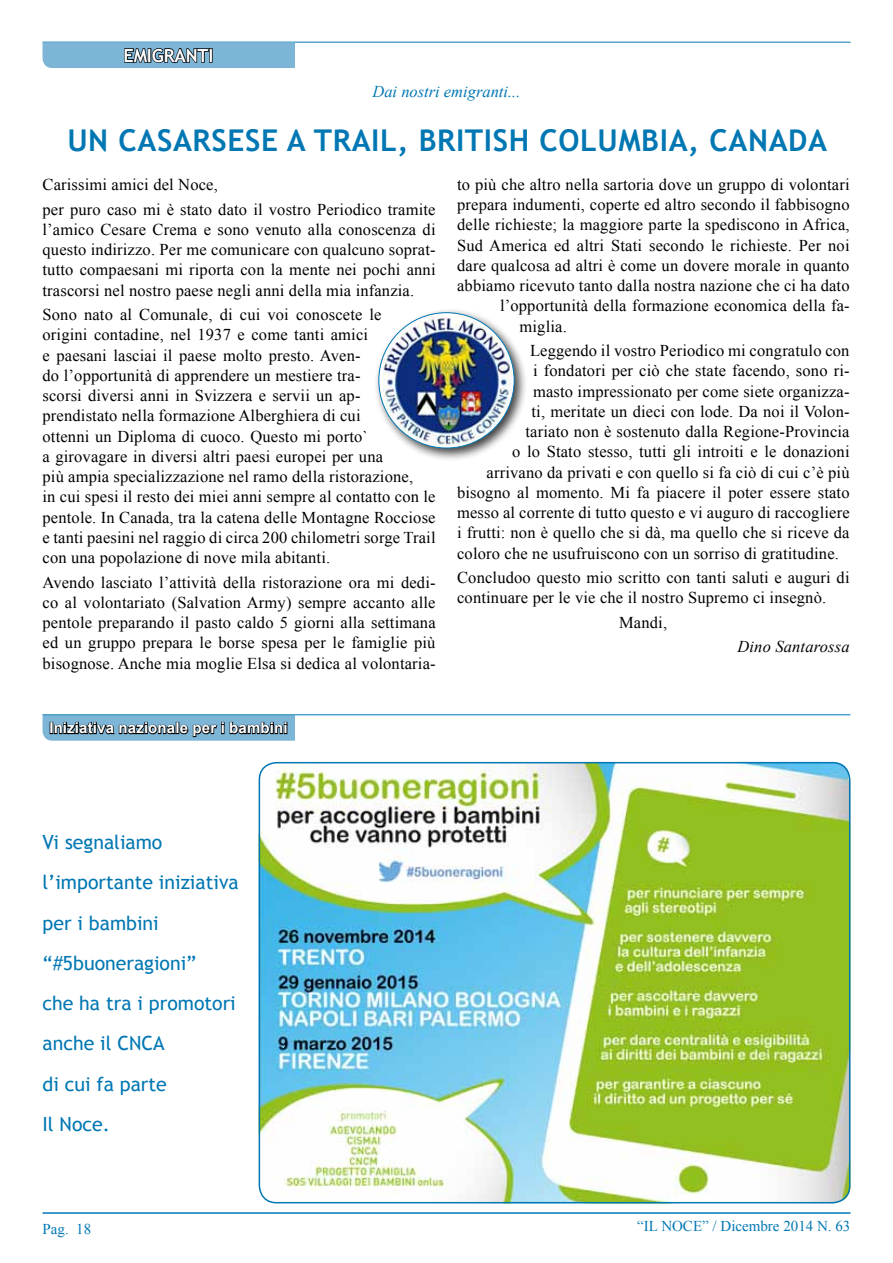
<style>
.page{position:relative;width:893px;height:1263px;background:#fff}
.page>*{position:absolute;margin:0;border:0;box-sizing:border-box;transform-origin:0 0}
.t1{font:700 30px "Trebuchet MS";letter-spacing:.02em;color:#0077b3}
.t2{font:19.5px/40.2px "Trebuchet MS";color:#0077b3}
.t3{font:700 18px "Trebuchet MS";color:#fff}
.t4{font:16.5px/20.2px "Times New Roman";letter-spacing:.01em;color:#000}
.t5{font:italic 16.5px "Times New Roman";color:#0077b3}
.t6{font:italic 16.5px "Times New Roman";letter-spacing:.01em;color:#000}
.t7{font:15px "Times New Roman";color:#0077b3}
.t8{font:700 15px "Arial";letter-spacing:.01em;color:#fff}
</style>
<div class="page">
<hr style="left:43px;top:1212px;width:807px;height:2px;background:#0077b3">
<hr style="left:43px;top:42px;width:807px;height:1px;background:#0077b3">
<svg style="left:43px;top:43px;width:252px;height:25px;background:#6ea0be"></svg>
<div style="left:209px;top:48px;width:4px;height:15px;border:2px solid #000"></div>
<svg style="left:43px;top:715px;width:252px;height:26px;background:#5d869f"></svg>
<hr style="left:43px;top:714px;width:807px;height:1px;background:#0077b3">
<img style="left:259px;top:762px;width:591px;height:441px">
<div style="left:259px;top:762px;width:591px;height:441px;border:2px solid #0077b3;border-radius:17px"></div>
<div style="left:374px;top:308px;width:154px;height:153px;background:#000;opacity:.75"></div>
<img style="left:383px;top:316px;width:130px;height:132px">
<p class="t3" style="left:124px;top:44px;width:62px">EMIG RANTI</p>
<p class="t5" style="left:372px;top:80px;width:150px">Dai nostri emigranti...</p>
<h1 class="t1" style="left:67px;top:122px;width:402px">UN CASARSESE A TRAI L, BRITIS</h1>
<h1 class="t1" style="left:509px;top:122px;width:108px">H COLUMBIA</h1>
<h1 class="t1" style="left:688px;top:122px;width:61px">, CANA</h1>
<h1 class="t1" style="left:788px;top:122px;width:37px">DA</h1>
<p class="t4" style="left:43px;top:172px;width:395px;line-height:24.5px">Carissimi amici del Noce,<br>per puro caso mi è stato dato il vostro Periodico tramite</p>
<p class="t4" style="left:43px;top:219px;width:395px;text-align:justify">l’amico Cesare Crema e sono venuto alla conoscenza di questo indirizzo. Per me comunicare con qualcuno soprat&shy;tutto compaesani mi riporta con la mente nei pochi anni trascorsi nel nostro paese negli anni della mia infanzia.</p>
<p class="t4" style="left:43px;top:304px;width:395px">Sono nato al Comunale, di cui voi conoscete le<br>origini contadine, nel 1937 e come tanti amici<br>e paesani lasciai il paese molto presto. Aven-<br>do l’opportunità di apprendere un mestiere tra-<br>scorsi diversi anni in Svizzera e servii un ap&shy;prendistato nella formazione Alberghiera di cui<br>ottenni un Diploma di cuoco. Questo mi porto`<br>a girovagare in diversi altri paesi europei per una<br>più ampia specializzazione nel ramo della ristorazione,<br>in cui spesi il resto dei miei anni sempre al contatto con le pentole. In Canada, tra la catena delle Montagne Rocciose e tanti paesini nel raggio di circa 200 chilometri sorge Trail con una popolazione di nove mila abitanti.</p>
<p class="t4" style="left:43px;top:572px;width:395px;text-align:justify">Avendo lasciato l’attività della ristorazione ora mi dedi&shy;co al volontariato (Salvation Army) sempre accanto alle pentole preparando il pasto caldo 5 giorni alla settimana ed un gruppo prepara le borse spesa per le famiglie più bisognose. Anche mia moglie Elsa si dedica al volontaria-</p>
<p class="t8" style="left:49px;top:718px;width:240px">Iniziativa nazionale per i bambini</p>
<p class="t4" style="left:457px;top:174px;width:394px">to più che altro nella sartoria dove un gruppo di volontari</p>
<p class="t4" style="left:457px;top:194px;width:394px">prepara indumenti, coperte ed altro secondo il fabbisogno</p>
<p class="t4" style="left:457px;top:215px;width:394px">delle richieste; la maggiore parte la spediscono in Africa,</p>
<p class="t4" style="left:457px;top:235px;width:394px">Sud America ed altri Stati secondo le richieste. Per noi</p>
<p class="t4" style="left:457px;top:255px;width:394px">dare qualcosa ad altri è come un dovere morale in quanto</p>
<p class="t4" style="left:457px;top:275px;width:394px">abbiamo ricevuto tanto dalla nostra nazione che ci ha dato</p>
<p class="t4" style="left:500px;top:296px;width:351px">l’opportunità della formazione economica della fa-</p>
<p class="t4" style="left:520px;top:316px;width:49px">miglia.</p>
<p class="t4" style="left:530px;top:340px;width:321px">Leggendo il vostro Periodico mi congratulo con</p>
<p class="t4" style="left:533px;top:361px;width:318px">i fondatori per ciò che state facendo, sono ri-</p>
<p class="t4" style="left:533px;top:381px;width:318px">masto impressionato per come siete organizza-</p>
<p class="t4" style="left:532px;top:401px;width:319px">ti, meritate un dieci con lode. Da noi il Volon-</p>
<p class="t4" style="left:526px;top:421px;width:326px">tariato non è sostenuto dalla Regione-Provincia</p>
<p class="t4" style="left:512px;top:441px;width:339px">o lo Stato stesso, tutti gli introiti e le donazioni</p>
<p class="t4" style="left:487px;top:462px;width:365px">arrivano da privati e con quello si fa ciò di cui c’è più</p>
<p class="t4" style="left:457px;top:482px;width:394px">bisogno al momento. Mi fa piacere il poter essere stato</p>
<p class="t4" style="left:457px;top:502px;width:394px">messo al corrente di tutto questo e vi auguro di raccogliere</p>
<p class="t4" style="left:457px;top:522px;width:394px">i frutti: non è quello che si dà, ma quello che si riceve da</p>
<p class="t4" style="left:457px;top:543px;width:383px">coloro che ne usufruiscono con un sorriso di gratitudine.</p>
<p class="t4" style="left:457px;top:567px;width:394px">Concludoo questo mio scritto con tanti saluti e auguri di continuare per le vie che il nostro Supremo ci insegnò.</p>
<p class="t4" style="left:619px;top:612px;width:50px">Mandi,</p>
<p class="t6" style="left:737px;top:635px;width:114px">Dino Santarossa</p>
<p class="t2" style="left:43px;top:822px;width:198px">Vi segnaliamo l’importante iniziativa per i bambini “#5buoneragioni”<br>che ha tra i promotori anche il CNCA<br>di cui fa parte<br>Il Noce.</p>
<p class="t7" style="left:43px;top:1218px;width:50px">Pag. 18</p>
<p class="t7" style="left:637px;top:1216px;width:215px">“IL NOCE” / Dicembre 2014 N. 63</p>
</div>
